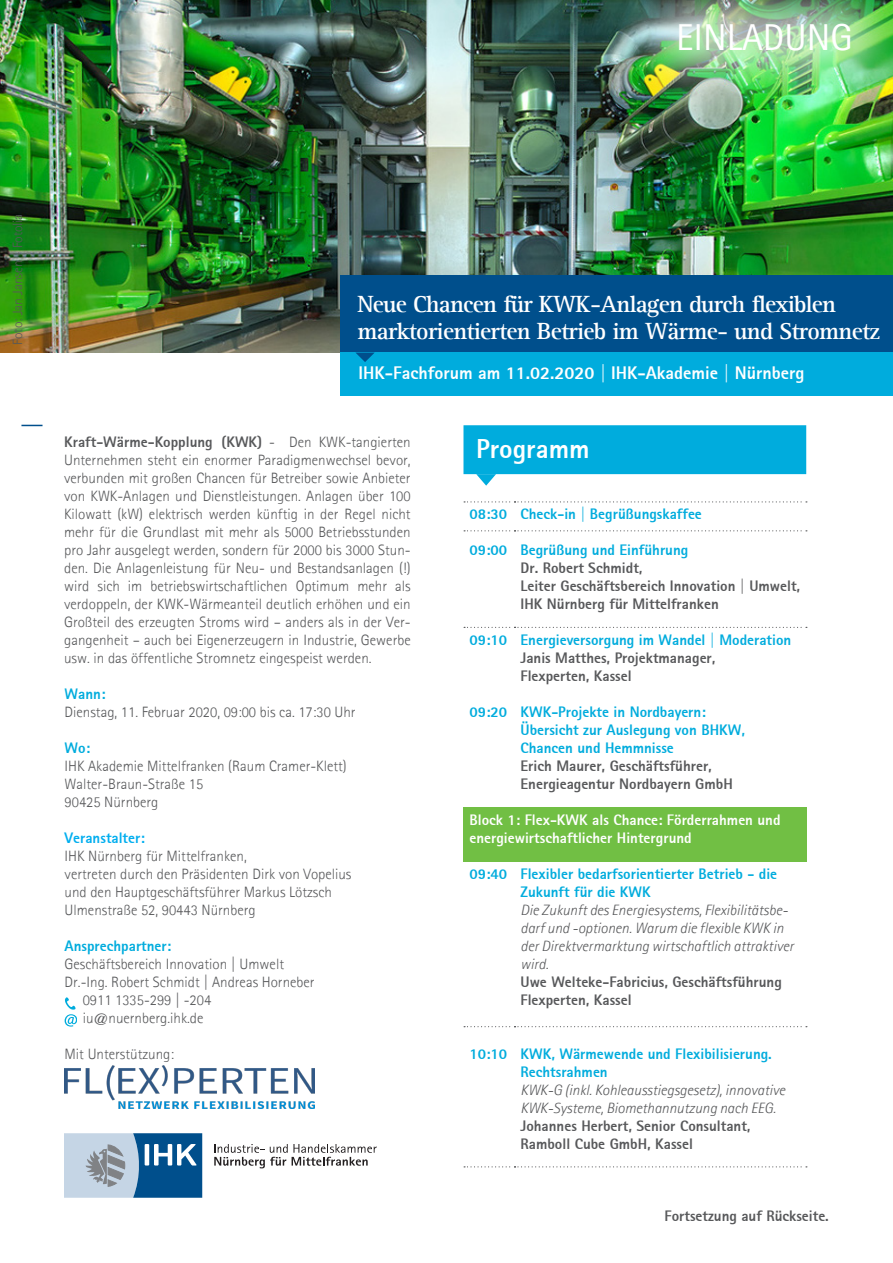
<style>
.page{position:relative;width:893px;height:1263px;background:#fff}
.page>*{position:absolute;margin:0;border:0;box-sizing:border-box;transform-origin:0 0}
.t1{font:37.5px "Agfa Rotis Sans Serif";color:#fff}
.Überschrift{font:800 27px "Agfa Rotis Sans Serif";color:#fff}
.t2{font:700 24px "Agfa Rotis Serif";letter-spacing:-.03em;color:#fff}
.t3{font:800 18px "Agfa Rotis Sans Serif";color:#fff}
.Fließtext{font:300 15px/18px "Agfa Rotis Sans Serif";color:#57585a;text-align:justify}
.Fließtext-2{font:800 15px/18px "Agfa Rotis Sans Serif";color:#57585a}
.Fließtext-3{font:800 15px/18px "Agfa Rotis Sans Serif";color:#00acdd}
.Fließtext-4{font:italic 300 15px/18px "Agfa Rotis Sans Serif";color:#57585a}
.Text{font:italic 300 15px/18px "Agfa Rotis Sans Serif";color:#57585a}
.Fließtext-5{font:800 15px/18px "Agfa Rotis Sans Serif";color:#fff}
.Fließtext-6{font:800 15px "Agfa Rotis Sans Serif";color:#00aeef}
.t4{font:300 13.5px "Agfa Rotis Sans Serif";color:#57585a}
.s1{font-weight:800}
</style>
<div class="page">
<img style="left:0;top:0;width:893px;height:353px">
<div style="left:340px;top:275px;width:553px;height:78px;background:#004f8c"></div>
<div style="left:340px;top:353px;width:553px;height:43px;background:#00acdd"></div>
<svg style="left:356px;top:353px;width:18px;height:9px"></svg>
<div style="left:611px;top:0;width:282px;height:119px;background:#fff;opacity:.75"></div>
<svg style="left:21px;top:425px;width:22px;height:1px"></svg>
<svg style="left:65px;top:997px;width:11px;height:29px"></svg>
<div style="left:463px;top:807px;width:343px;height:54px;background:#71bf44"></div>
<svg style="left:464px;top:627px;width:343px;height:1px"></svg>
<svg style="left:464px;top:1026px;width:343px;height:1px"></svg>
<svg style="left:464px;top:1166px;width:343px;height:1px"></svg>
<svg style="left:464px;top:530px;width:343px;height:1px"></svg>
<svg style="left:464px;top:501px;width:343px;height:1px"></svg>
<div style="left:463px;top:425px;width:343px;height:49px;background:#00acdd"></div>
<svg style="left:476px;top:474px;width:20px;height:12px"></svg>
<img style="left:65px;top:1066px;width:249px;height:42px">
<svg style="left:214px;top:1144px;width:162px;height:24px"></svg>
<svg style="left:64px;top:1133px;width:138px;height:65px;background:#739aba"></svg>
<p class="t1" style="left:676px;top:15px;width:178px">EINLADUNG</p>
<p class="t4" style="left:9px;top:345px;width:132px;rotate:-90deg">Foto: Jan Jansen - Fotolia</p>
<p class="t2" style="left:358px;top:290px;width:480px">Neue Chancen für KWK-Anlagen durch flexiblen</p>
<p class="t2" style="left:358px;top:317px;width:524px">marktorientierten Betrieb im Wärme- und Stromnetz</p>
<p class="t3" style="left:359px;top:362px;width:448px">IHK-Fachforum am 11.02.2020 | IHK-Akademie | Nürnberg</p>
<p class="Fließtext" style="left:64px;top:433px;width:348px"><span class="s1">Kraft-Wärme-Kopplung (KWK)</span> - Den KWK-tangierten Unternehmen steht ein enormer Paradigmenwechsel bevor, verbunden mit großen Chancen für Betreiber sowie Anbieter von KWK-Anlagen und Dienstleistungen. Anlagen über 100<br>Kilowatt (kW) elektrisch werden künftig in der Regel nicht mehr für die Grundlast mit mehr als 5000 Betriebsstunden pro Jahr ausgelegt werden, sondern für 2000 bis 3000 Stun&shy;den. Die Anlagenleistung für Neu- und Bestandsanlagen (!) wird sich im betriebswirtschaftlichen Optimum mehr als verdoppeln, der KWK-Wärmeanteil deutlich erhöhen und ein Großteil des erzeugten Stroms wird – anders als in der Ver&shy;gangenheit – auch bei Eigenerzeugern in Industrie, Gewerbe usw. in das öffentliche Stromnetz eingespeist werden.</p>
<p class="Fließtext-3" style="left:65px;top:685px;width:42px">Wann:</p>
<p class="Fließtext" style="left:65px;top:703px;width:293px">Dienstag, 11. Februar 2020, 09:00 bis ca. 17:30 Uhr</p>
<p class="Fließtext-3" style="left:65px;top:739px;width:27px">Wo:</p>
<p class="Fließtext" style="left:65px;top:757px;width:284px">IHK Akademie Mittelfranken (Raum Cramer-Klett)</p>
<p class="Fließtext" style="left:65px;top:775px;width:140px">Walter-Braun-Straße 15</p>
<p class="Fließtext" style="left:65px;top:793px;width:95px">90425 Nürnberg</p>
<p class="Fließtext-6" style="left:65px;top:829px;width:82px">Veranstalter:</p>
<p class="Fließtext" style="left:65px;top:847px;width:288px;text-align:left">IHK Nürnberg für Mittelfranken,<br>vertreten durch den Präsidenten Dirk von Vopelius und den Hauptgeschäftsführer Markus Lötzsch</p>
<p class="Fließtext" style="left:65px;top:901px;width:193px">Ulmenstraße 52, 90443 Nürnberg</p>
<p class="Fließtext-3" style="left:65px;top:937px;width:108px">Ansprechpartner:</p>
<p class="Fließtext" style="left:65px;top:955px;width:221px">Geschäftsbereich Innovation | Umwelt</p>
<p class="Fließtext" style="left:65px;top:973px;width:251px">Dr.-Ing. Robert Schmidt | Andreas Horneber</p>
<p class="Fließtext" style="left:83px;top:991px;width:130px">0911 1335-299 | -204</p>
<p class="Fließtext" style="left:83px;top:1009px;width:122px">iu@nuernberg.ihk.de</p>
<p class="Fließtext" style="left:65px;top:1045px;width:111px">Mit Unterstützung:</p>
<p class="Überschrift" style="left:476px;top:432px;width:115px">Programm</p>
<p class="Fließtext-3" style="left:469px;top:505px;width:39px">08:30</p>
<p class="Fließtext-3" style="left:520px;top:505px;width:183px">Check-in | Begrüßungskaffee</p>
<p class="Fließtext-3" style="left:469px;top:541px;width:39px">09:00</p>
<p class="Fließtext-3" style="left:520px;top:541px;width:169px">Begrüßung und Einführung</p>
<p class="Fließtext-2" style="left:520px;top:559px;width:123px">Dr. Robert Schmidt,</p>
<p class="Fließtext-2" style="left:520px;top:577px;width:281px">Leiter Geschäftsbereich Innovation | Umwelt,</p>
<p class="Fließtext-2" style="left:520px;top:595px;width:200px">IHK Nürnberg für Mittelfranken</p>
<p class="Fließtext-3" style="left:469px;top:631px;width:39px">09:10</p>
<p class="Fließtext-3" style="left:520px;top:631px;width:272px">Energieversorgung im Wandel | Moderation</p>
<p class="Fließtext-2" style="left:520px;top:649px;width:196px">Janis Matthes, Projektmanager,</p>
<p class="Fließtext-2" style="left:520px;top:667px;width:113px">Flexperten, Kassel</p>
<p class="Fließtext-3" style="left:469px;top:703px;width:39px">09:20</p>
<p class="Fließtext-3" style="left:520px;top:703px;width:187px">KWK-Projekte in Nordbayern:</p>
<p class="Fließtext-3" style="left:520px;top:721px;width:226px">Übersicht zur Auslegung von BHKW,</p>
<p class="Fließtext-3" style="left:520px;top:739px;width:155px">Chancen und Hemmnisse</p>
<p class="Fließtext-2" style="left:520px;top:757px;width:193px">Erich Maurer, Geschäftsführer,</p>
<p class="Fließtext-2" style="left:520px;top:775px;width:214px">Energieagentur Nordbayern GmbH</p>
<p class="Fließtext-5" style="left:469px;top:811px;width:313px">Block 1: Flex-KWK als Chance: Förderrahmen und energiewirtschaftlicher Hintergrund</p>
<p class="Fließtext-3" style="left:469px;top:865px;width:39px">09:40</p>
<p class="Fließtext-3" style="left:520px;top:865px;width:258px">Flexibler bedarfsorientierter Betrieb - die<br>Zukunft für die KWK</p>
<p class="Fließtext-4" style="left:520px;top:901px;width:275px">Die Zukunft des Energiesystems, Flexibilitätsbe&shy;darf und -optionen. Warum die flexible KWK in der Direktvermarktung wirtschaftlich attraktiver wird.</p>
<p class="Fließtext-2" style="left:520px;top:973px;width:263px">Uwe Welteke-Fabricius, Geschäftsführung<br>Flexperten, Kassel</p>
<p class="Fließtext-3" style="left:469px;top:1045px;width:39px">10:10</p>
<p class="Fließtext-3" style="left:520px;top:1045px;width:253px">KWK, Wärmewende und Flexibilisierung.<br>Rechtsrahmen</p>
<p class="Text" style="left:520px;top:1081px;width:266px">KWK-G (inkl. Kohleausstiegsgesetz), innovative<br>KWK-Systeme, Biomethannutzung nach EEG.</p>
<p class="Fließtext-2" style="left:520px;top:1117px;width:232px">Johannes Herbert, Senior Consultant,</p>
<p class="Fließtext-2" style="left:520px;top:1135px;width:174px">Ramboll Cube GmbH, Kassel</p>
<p class="Fließtext-2" style="left:664px;top:1207px;width:166px">Fortsetzung auf Rückseite.</p>
</div>
